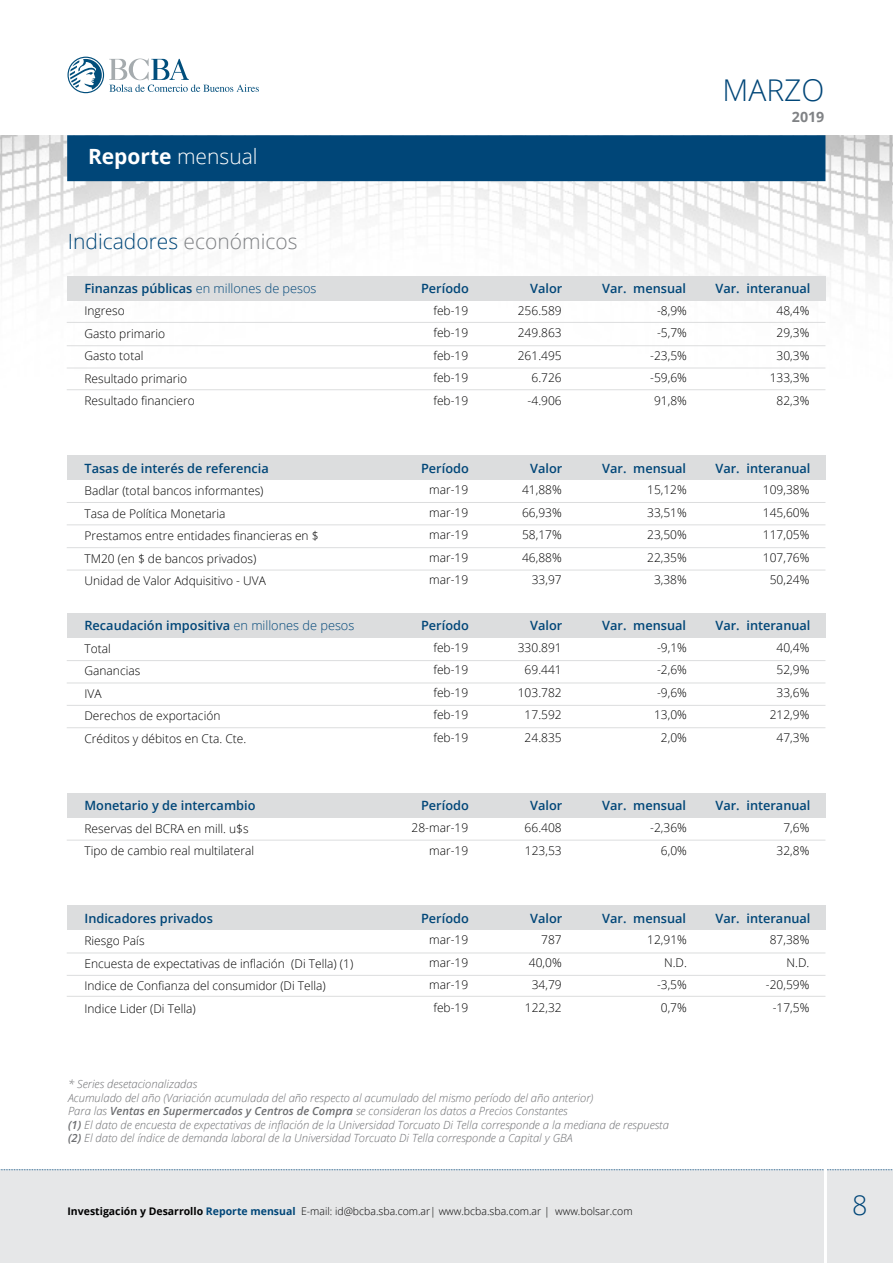
<style>
.page{position:relative;width:893px;height:1263px;background:#fff}
.page>*{position:absolute;margin:0;border:0;box-sizing:border-box;transform-origin:0 0}
.t1{font:300 30px "Open Sans";color:#004678}
.t2{font:300 27px "Open Sans";color:#004678}
.t3{font:300 21px "Open Sans";color:#004678}
.t4{font:700 21px "Open Sans";color:#fff}
.t5{font:700 14.25px "Open Sans";color:#808285}
.t6{font:600 12.75px "Open Sans";color:#004678}
.t7{font:300 12.75px "Open Sans";color:#004678}
.t8{font:300 12px/22.5px "Open Sans";color:#000;text-align:center}
.t9{font:italic 300 11.25px/13.5px "Open Sans";color:#6d6e71}
.t10{font:300 10.5px "Open Sans";color:#000}
.s1{font-weight:300}
.s2{color:#808285}
.s3{font-weight:600}
.s4{font-weight:700}
.s5{font-weight:700;color:#004678}
</style>
<div class="page">
<img style="left:0;top:135px;width:893px;height:486px">
<div style="left:67px;top:135px;width:758px;height:46px;background:#004678"></div>
<div style="left:0;top:1170px;width:893px;height:93px;background:#e6e7e8"></div>
<svg style="left:0;top:1169px;width:893px;height:1px"></svg>
<hr style="left:824px;top:1124px;width:3px;height:139px;background:#fff">
<svg style="left:68px;top:57px;width:191px;height:36px"></svg>
<div style="left:67px;top:276px;width:758px;height:24px;background:#dcddde"></div>
<div style="left:67px;top:613px;width:758px;height:24px;background:#dcddde"></div>
<div style="left:67px;top:793px;width:758px;height:25px;background:#dcddde"></div>
<div style="left:67px;top:905px;width:758px;height:25px;background:#dcddde"></div>
<div style="left:67px;top:456px;width:758px;height:24px;background:#dcddde"></div>
<hr style="left:67px;top:322px;width:758px;height:1px;background:#dcddde">
<hr style="left:67px;top:524px;width:758px;height:1px;background:#dcddde">
<hr style="left:67px;top:389px;width:758px;height:1px;background:#dcddde">
<hr style="left:67px;top:705px;width:758px;height:1px;background:#dcddde">
<hr style="left:67px;top:570px;width:758px;height:1px;background:#dcddde">
<hr style="left:67px;top:345px;width:758px;height:1px;background:#dcddde">
<hr style="left:67px;top:660px;width:758px;height:1px;background:#dcddde">
<hr style="left:67px;top:952px;width:758px;height:1px;background:#dcddde">
<hr style="left:67px;top:502px;width:758px;height:1px;background:#dcddde">
<hr style="left:67px;top:727px;width:758px;height:1px;background:#dcddde">
<hr style="left:67px;top:840px;width:758px;height:1px;background:#dcddde">
<hr style="left:67px;top:368px;width:758px;height:1px;background:#dcddde">
<hr style="left:67px;top:683px;width:758px;height:1px;background:#dcddde">
<hr style="left:67px;top:547px;width:758px;height:1px;background:#dcddde">
<hr style="left:67px;top:975px;width:758px;height:1px;background:#dcddde">
<hr style="left:67px;top:996px;width:758px;height:1px;background:#dcddde">
<h1 class="t1" style="left:722px;top:69px;width:103px">MARZO</h1>
<p class="t5" style="left:792px;top:106px;width:34px">2019</p>
<h3 class="t4" style="left:88px;top:141px;width:171px">Reporte <span class="s1">mensual</span></h3>
<h3 class="t3" style="left:68px;top:227px;width:231px">Indicadores <span class="s2">económicos</span></h3>
<p class="t7" style="left:84px;top:279px;width:234px"><span class="s3">Finanzas públicas</span> en millones de pesos</p>
<p class="t8" style="left:84px;top:299px;width:112px;text-align:left">Ingreso<br>Gasto primario<br>Gasto total<br>Resultado primario<br>Resultado financiero</p>
<p class="t6" style="left:421px;top:279px;width:49px">Período</p>
<p class="t8" style="left:433px;top:299px;width:36px;text-align:justify">feb-19 feb-19 feb-19 feb-19 feb-19</p>
<p class="t6" style="left:530px;top:279px;width:34px">Valor</p>
<p class="t8" style="left:518px;top:299px;width:45px;text-align:right">256.589<br>249.863<br>261.495<br>6.726 -4.906</p>
<p class="t6" style="left:602px;top:279px;width:85px">Var. mensual</p>
<p class="t8" style="left:650px;top:299px;width:38px">-8,9% -5,7% -23,5% -59,6%<br>91,8%</p>
<p class="t6" style="left:715px;top:279px;width:97px">Var. interanual</p>
<p class="t8" style="left:770px;top:299px;width:41px">48,4%<br>29,3%<br>30,3%<br>133,3%<br>82,3%</p>
<p class="t6" style="left:84px;top:459px;width:186px">Tasas de interés de referencia</p>
<p class="t8" style="left:84px;top:479px;width:236px;text-align:left">Badlar (total bancos informantes)<br>Tasa de Política Monetaria<br>Prestamos entre entidades financieras en $ TM20 (en $ de bancos privados)<br>Unidad de Valor Adquisitivo - UVA</p>
<p class="t6" style="left:421px;top:459px;width:49px">Período</p>
<p class="t8" style="left:429px;top:478px;width:41px;text-align:justify">mar-19 mar-19 mar-19 mar-19 mar-19</p>
<p class="t6" style="left:530px;top:459px;width:34px">Valor</p>
<p class="t8" style="left:522px;top:478px;width:41px;text-align:right">41,88%<br>66,93%<br>58,17%<br>46,88%<br>33,97</p>
<p class="t6" style="left:602px;top:459px;width:85px">Var. mensual</p>
<p class="t8" style="left:647px;top:478px;width:41px">15,12%<br>33,51%<br>23,50%<br>22,35%<br>3,38%</p>
<p class="t6" style="left:715px;top:459px;width:97px">Var. interanual</p>
<p class="t8" style="left:763px;top:478px;width:48px">109,38%<br>145,60%<br>117,05%<br>107,76%<br>50,24%</p>
<p class="t6" style="left:84px;top:617px;width:271px">Recaudación impositiva <span class="s1">en millones de pesos</span></p>
<p class="t8" style="left:84px;top:637px;width:163px;text-align:left">Total<br>Ganancias<br>IVA<br>Derechos de exportación<br>Créditos y débitos en Cta. Cte.</p>
<p class="t6" style="left:421px;top:617px;width:49px">Período</p>
<p class="t8" style="left:433px;top:636px;width:36px;text-align:justify">feb-19 feb-19 feb-19 feb-19 feb-19</p>
<p class="t6" style="left:530px;top:617px;width:34px">Valor</p>
<p class="t8" style="left:518px;top:636px;width:45px">330.891<br>69.441<br>103.782<br>17.592<br>24.835</p>
<p class="t6" style="left:602px;top:617px;width:85px">Var. mensual</p>
<p class="t8" style="left:654px;top:636px;width:34px">-9,1% -2,6% -9,6%<br>13,0%<br>2,0%</p>
<p class="t6" style="left:715px;top:617px;width:97px">Var. interanual</p>
<p class="t8" style="left:770px;top:636px;width:41px">40,4%<br>52,9%<br>33,6%<br>212,9%<br>47,3%</p>
<p class="t6" style="left:84px;top:797px;width:173px">Monetario y de intercambio</p>
<p class="t8" style="left:84px;top:817px;width:171px;text-align:left">Reservas del BCRA en mill. u$s<br>Tipo de cambio real multilateral</p>
<p class="t6" style="left:421px;top:797px;width:49px">Período</p>
<p class="t8" style="left:412px;top:816px;width:58px;text-align:right">28-mar-19 mar-19</p>
<p class="t6" style="left:530px;top:797px;width:34px">Valor</p>
<p class="t8" style="left:525px;top:816px;width:39px;text-align:left">66.408<br>123,53</p>
<p class="t6" style="left:602px;top:797px;width:85px">Var. mensual</p>
<p class="t8" style="left:650px;top:816px;width:38px;text-align:right">-2,36%<br>6,0%</p>
<p class="t6" style="left:715px;top:797px;width:97px">Var. interanual</p>
<p class="t8" style="left:777px;top:816px;width:34px">7,6%<br>32,8%</p>
<p class="t6" style="left:84px;top:909px;width:130px">Indicadores privados</p>
<p class="t8" style="left:84px;top:929px;width:270px;text-align:left">Riesgo País<br>Encuesta de expectativas de inflación (Di Tella) (1)<br>Indice de Confianza del consumidor (Di Tella)<br>Indice Lider (Di Tella)</p>
<p class="t6" style="left:421px;top:909px;width:49px">Período</p>
<p class="t8" style="left:429px;top:928px;width:41px">mar-19 mar-19 mar-19 feb-19</p>
<p class="t6" style="left:530px;top:909px;width:34px">Valor</p>
<p class="t8" style="left:525px;top:928px;width:38px;text-align:right">787<br>40,0%<br>34,79<br>122,32</p>
<p class="t6" style="left:602px;top:909px;width:85px">Var. mensual</p>
<p class="t8" style="left:647px;top:928px;width:41px;text-align:right">12,91%<br>N.D. -3,5%<br>0,7%</p>
<p class="t6" style="left:715px;top:909px;width:97px">Var. interanual</p>
<p class="t8" style="left:766px;top:928px;width:45px;text-align:right">87,38%<br>N.D. -20,59% -17,5%</p>
<p class="t9" style="left:68px;top:1077px;width:602px">* Series desetacionalizadas<br>Acumulado del año (Variación acumulada del año respecto al acumulado del mismo período del año anterior)<br>Para las <span class="s3">Ventas en Supermercados y Centros de Compra</span> se consideran los datos a Precios Constantes<br><span class="s3">(1)</span> El dato de encuesta de expectativas de inflación de la Universidad Torcuato Di Tella corresponde a la mediana de respuesta <span class="s3">(2)</span> El dato del índice de demanda laboral de la Universidad Torcuato Di Tella corresponde a Capital y GBA</p>
<p class="t10" style="left:68px;top:1204px;width:567px"><span class="s4">Investigación y Desarrollo</span> <span class="s5">Reporte mensual</span> E-mail: id@bcba.sba.com.ar| www.bcba.sba.com.ar | www.bolsar.com</p>
<h2 class="t2" style="left:852px;top:1187px;width:17px">8</h2>
</div>
